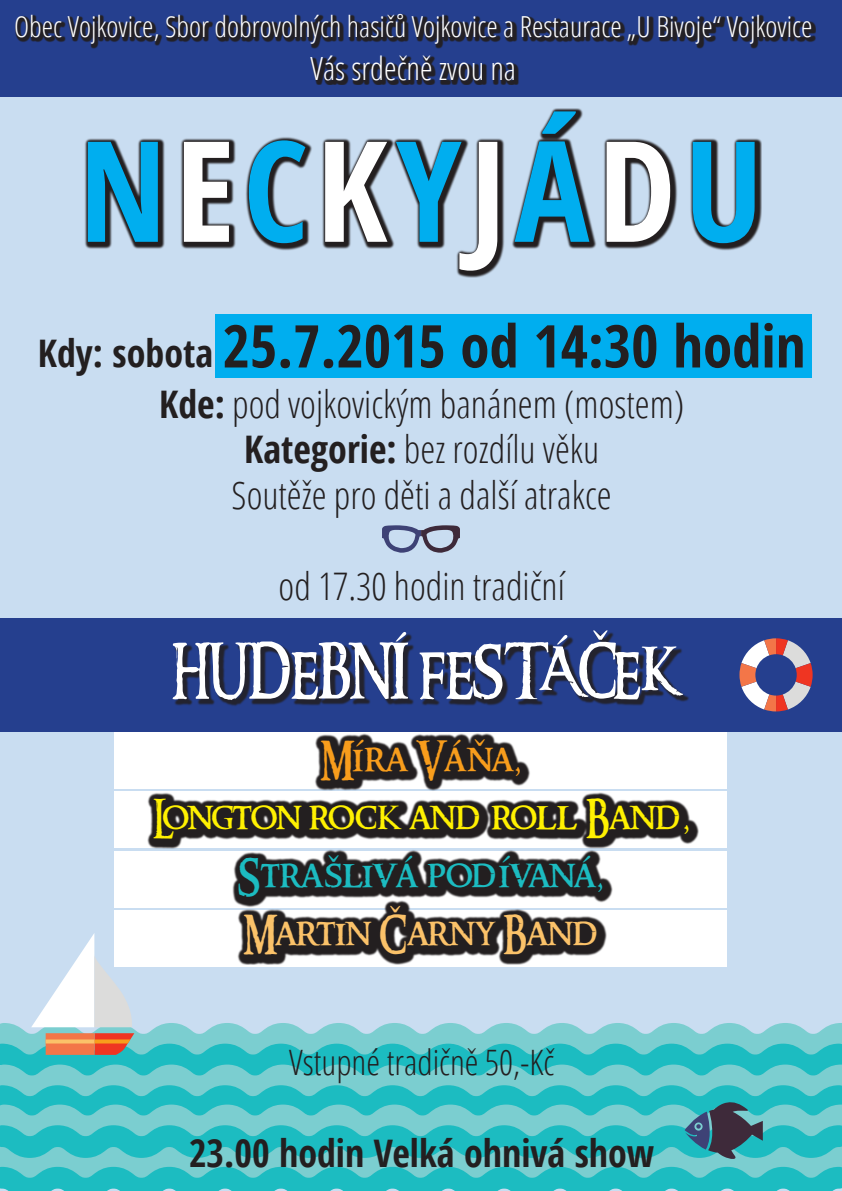
<style>
.page{position:relative;width:842px;height:1191px;background:#c9ddf1}
.page>*{position:absolute;margin:0;border:0;box-sizing:border-box;transform-origin:0 0}
.t1{font:700 condensed 140px "Open Sans";letter-spacing:.06em;color:#00aeef}
.t2{font:700 condensed 59px "Open Sans";color:#231f20}
.t3{font:500 54px "Ringbearer";color:#fff}
.t4{font:300 condensed 38px/45.6px "Open Sans";color:#231f20;text-align:center}
.t5{font:700 condensed 38px "Open Sans";color:#231f20}
.t6{font:38px "Ringbearer CE";letter-spacing:-.05em;color:#fff101}
.t7{font:38px "Ringbearer CE";color:#1cbcc1}
.t8{font:38px "Ringbearer CE";color:#fbc269}
.t9{font:38px "Ringbearer CE";color:#f89d1c}
.t10{font:300 condensed 35px "Open Sans";color:#231f20}
.t11{font:300 condensed 32px "Open Sans";color:#fff}
.t12{font:300 condensed 29px "Open Sans";color:#fff}
.s1{color:#fff}
.s2{font-size:38px}
.s3{font-weight:700}
</style>
<div class="page">
<div style="left:0;top:0;width:842px;height:96px;background:#253f8e"></div>
<div style="left:15px;top:14px;width:801px;height:71px;background:#231f20;opacity:.95"></div>
<svg style="left:85px;top:108px;width:677px;height:170px"></svg>
<div style="left:0;top:618px;width:842px;height:113px;background:#253f8e"></div>
<svg style="left:739px;top:638px;width:74px;height:73px"></svg>
<div style="left:174px;top:631px;width:516px;height:75px;background:#231f20;opacity:.87"></div>
<svg style="left:0;top:933px;width:842px;height:258px"></svg>
<div style="left:215px;top:314px;width:597px;height:63px;background:#00aeef"></div>
<svg style="left:382px;top:525px;width:78px;height:27px"></svg>
<div style="left:115px;top:732px;width:612px;height:57px;background:#fff"></div>
<div style="left:115px;top:791px;width:612px;height:57px;background:#fff"></div>
<div style="left:115px;top:850px;width:612px;height:57px;background:#fff"></div>
<div style="left:115px;top:909px;width:612px;height:57px;background:#fff"></div>
<svg style="left:147px;top:733px;width:552px;height:232px"></svg>
<p class="t12" style="left:14px;top:7px;width:800px">Obec Vojkovice, Sbor dobrovolných hasičů Vojkovice a Restaurace „U Bivoje“ Vojkovice</p>
<p class="t11" style="left:311px;top:47px;width:207px">Vás srdečně zvou na</p>
<h1 class="t1" style="left:79px;top:93px;width:685px">N<span class="s1">E</span>C<span class="s1">K</span>Y<span class="s1">J</span>Á<span class="s1">D</span>U</h1>
<h2 class="t2" style="left:38px;top:305px;width:769px"><span class="s2">Kdy: sobota</span> 25.7.2015 od 14:30 hodin</h2>
<p class="t4" style="left:159px;top:380px;width:527px"><span class="s3">Kde:</span> pod vojkovickým banánem (mostem)<br><span class="s3">Kategorie:</span> bez rozdílu věku<br>Soutěže pro děti a další atrakce</p>
<p class="t4" style="left:279px;top:562px;width:288px">od 17.30 hodin tradiční</p>
<h3 class="t3" style="left:171px;top:630px;width:504px">HUDEBNÍ FESTÁČEK</h3>
<p class="t9" style="left:320px;top:737px;width:204px">Míra Váňa,</p>
<p class="t6" style="left:152px;top:795px;width:540px">Longton rock and roll Band,</p>
<p class="t7" style="left:238px;top:853px;width:368px">Strašlivá podívaná,</p>
<p class="t8" style="left:243px;top:911px;width:358px">Martin Čarny Band</p>
<p class="t10" style="left:289px;top:1039px;width:267px">Vstupné tradičně 50,-Kč</p>
<p class="t5" style="left:189px;top:1126px;width:467px">23.00 hodin Velká ohnivá show</p>
</div>
